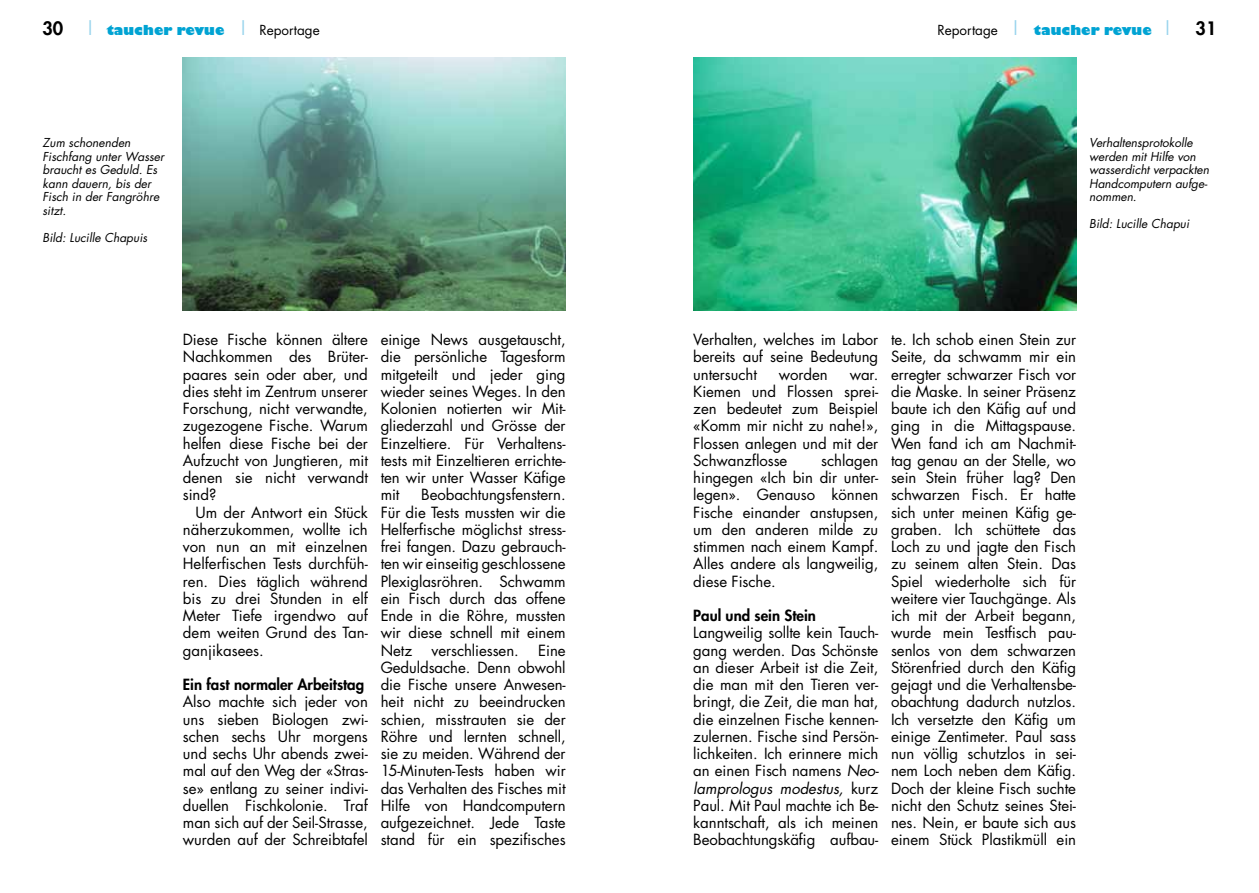
<style>
.page{position:relative;width:1259px;height:893px;background:#fff}
.page>*{position:absolute;margin:0;border:0;box-sizing:border-box;transform-origin:0 0}
.t1{font:800 18px "Futura";color:#000}
.t2{font:15px/17.2px "Futura";letter-spacing:-.005em;color:#000;text-align:justify}
.t3{font:800 15px "Futura";color:#000}
.t4{font:800 13.5px "Gill Sans";color:#00a3d3}
.t5{font:italic 12px/13.5px "Futura";color:#000}
.s1{font-family:"Futura";font-size:18px;color:#000}
.s2{font-family:"Futura";font-weight:400;font-size:18px;color:#96d3ec}
.s3{font-family:"Futura";font-weight:400;color:#000}
.s4{font-style:italic}
</style>
<div class="page">
<img style="left:183px;top:58px;width:383px;height:253px">
<img style="left:693px;top:58px;width:383px;height:253px">
<p class="t4" style="left:43px;top:21px;width:279px"><span class="s1">30</span> <span class="s2">|</span> taucher revue <span class="s2">|</span> <span class="s3">Reportage</span></p>
<p class="t4" style="left:937px;top:21px;width:237px"><span class="s3">Reportage</span> <span class="s2">|</span> taucher revue <span class="s2">|</span></p>
<p class="t1" style="left:1195px;top:16px;width:22px">31</p>
<p class="t5" style="left:43px;top:136px;width:123px">Zum schonenden<br>Fischfang unter Wasser braucht es Geduld. Es kann dauern, bis der<br>Fisch in der Fangröhre sitzt.</p>
<p class="t5" style="left:43px;top:231px;width:106px">Bild: Lucille Chapuis</p>
<p class="t2" style="left:183px;top:331px;width:186px">Diese Fische können ältere Nachkommen des Brüter&shy;paares sein oder aber, und dies steht im Zentrum unserer Forschung, nicht verwandte, zugezogene Fische. Warum helfen diese Fische bei der Aufzucht von Jungtieren, mit denen sie nicht verwandt sind?</p>
<p class="t2" style="left:183px;top:503px;width:186px;text-indent:13px">Um der Antwort ein Stück näherzukommen, wollte ich von nun an mit einzelnen Helferfischen Tests durchfüh&shy;ren. Dies täglich während bis zu drei Stunden in elf Meter Tiefe irgendwo auf dem weiten Grund des Tan&shy;ganjikasees.</p>
<p class="t3" style="left:183px;top:675px;width:183px">Ein fast normaler Arbeitstag</p>
<p class="t2" style="left:183px;top:693px;width:186px">Also machte sich jeder von uns sieben Biologen zwi&shy;schen sechs Uhr morgens und sechs Uhr abends zwei&shy;mal auf den Weg der «Stras&shy;se» entlang zu seiner indivi&shy;duellen Fischkolonie. Traf man sich auf der Seil-Strasse, wurden auf der Schreibtafel</p>
<p class="t2" style="left:381px;top:331px;width:186px">einige News ausgetauscht, die persönliche Tagesform mitgeteilt und jeder ging wieder seines Weges. In den Kolonien notierten wir Mit&shy;gliederzahl und Grösse der Einzeltiere. Für Verhaltens&shy;tests mit Einzeltieren errichte&shy;ten wir unter Wasser Käfige mit</p>
<p class="t2" style="left:381px;top:486px;width:186px;text-indent:41px">Beobachtungsfenstern.<br>Für die Tests mussten wir die Helferfische möglichst stress&shy;frei fangen. Dazu gebrauch&shy;ten wir einseitig geschlossene Plexiglasröhren. Schwamm ein Fisch durch das offene Ende in die Röhre, mussten wir diese schnell mit einem Netz</p>
<p class="t2" style="left:431px;top:641px;width:89px">verschliessen.</p>
<p class="t2" style="left:381px;top:641px;width:186px;text-indent:158px">Eine Geduldsache. Denn obwohl die Fische unsere Anwesen&shy;heit nicht zu beeindrucken schien, misstrauten sie der Röhre und lernten schnell, sie zu meiden. Während der 15-Minuten-Tests haben wir das Verhalten des Fisches mit Hilfe von Handcomputern aufgezeichnet. Jede Taste stand für ein spezifisches</p>
<p class="t5" style="left:1089px;top:136px;width:121px">Verhaltensprotokolle werden mit Hilfe von wasserdicht verpackten<br>Handcomputern aufge&shy;nommen.</p>
<p class="t5" style="left:1089px;top:217px;width:101px">Bild: Lucille Chapui</p>
<p class="t2" style="left:693px;top:331px;width:186px">Verhalten, welches im Labor bereits auf seine Bedeutung untersucht</p>
<p class="t2" style="left:779px;top:365px;width:50px">worden</p>
<p class="t2" style="left:693px;top:365px;width:186px;text-indent:156px">war.<br>Kiemen und Flossen sprei&shy;zen bedeutet zum Beispiel «Komm mir nicht zu nahe!», Flossen anlegen und mit der Schwanzflosse</p>
<p class="t2" style="left:693px;top:451px;width:186px;text-indent:128px">schlagen hingegen «Ich bin dir unter&shy;legen». Genauso können Fische einander anstupsen, um den anderen milde zu stimmen nach einem Kampf.<br>Alles andere als langweilig, diese Fische.</p>
<p class="t3" style="left:693px;top:606px;width:124px">Paul und sein Stein</p>
<p class="t2" style="left:693px;top:624px;width:187px">Langweilig sollte kein Tauch&shy;gang werden. Das Schönste an dieser Arbeit ist die Zeit, die man mit den Tieren ver&shy;bringt, die Zeit, die man hat, die einzelnen Fische kennen&shy;zulernen. Fische sind Persön&shy;lichkeiten. Ich erinnere mich an einen Fisch namens <span class="s4">Neo&shy;lamprologus modestus,</span> kurz Paul. Mit Paul machte ich Be&shy;kanntschaft, als ich meinen Beobachtungskäfig aufbau-</p>
<p class="t2" style="left:891px;top:331px;width:186px">te. Ich schob einen Stein zur Seite, da schwamm mir ein erregter schwarzer Fisch vor die Maske. In seiner Präsenz baute ich den Käfig auf und ging in die Mittagspause.<br>Wen fand ich am Nachmit&shy;tag genau an der Stelle, wo sein Stein früher lag? Den schwarzen Fisch. Er hatte sich unter meinen Käfig ge&shy;graben. Ich schüttete das Loch zu und jagte den Fisch zu seinem alten Stein. Das Spiel wiederholte sich für weitere vier Tauchgänge. Als ich mit der Arbeit begann, wurde mein Testfisch pau&shy;senlos von dem schwarzen Störenfried durch den Käfig gejagt und die Verhaltensbe&shy;obachtung dadurch nutzlos.<br>Ich versetzte den Käfig um einige Zentimeter. Paul sass nun völlig schutzlos in sei&shy;nem Loch neben dem Käfig.<br>Doch der kleine Fisch suchte nicht den Schutz seines Stei&shy;nes. Nein, er baute sich aus einem Stück Plastikmüll ein</p>
</div>
